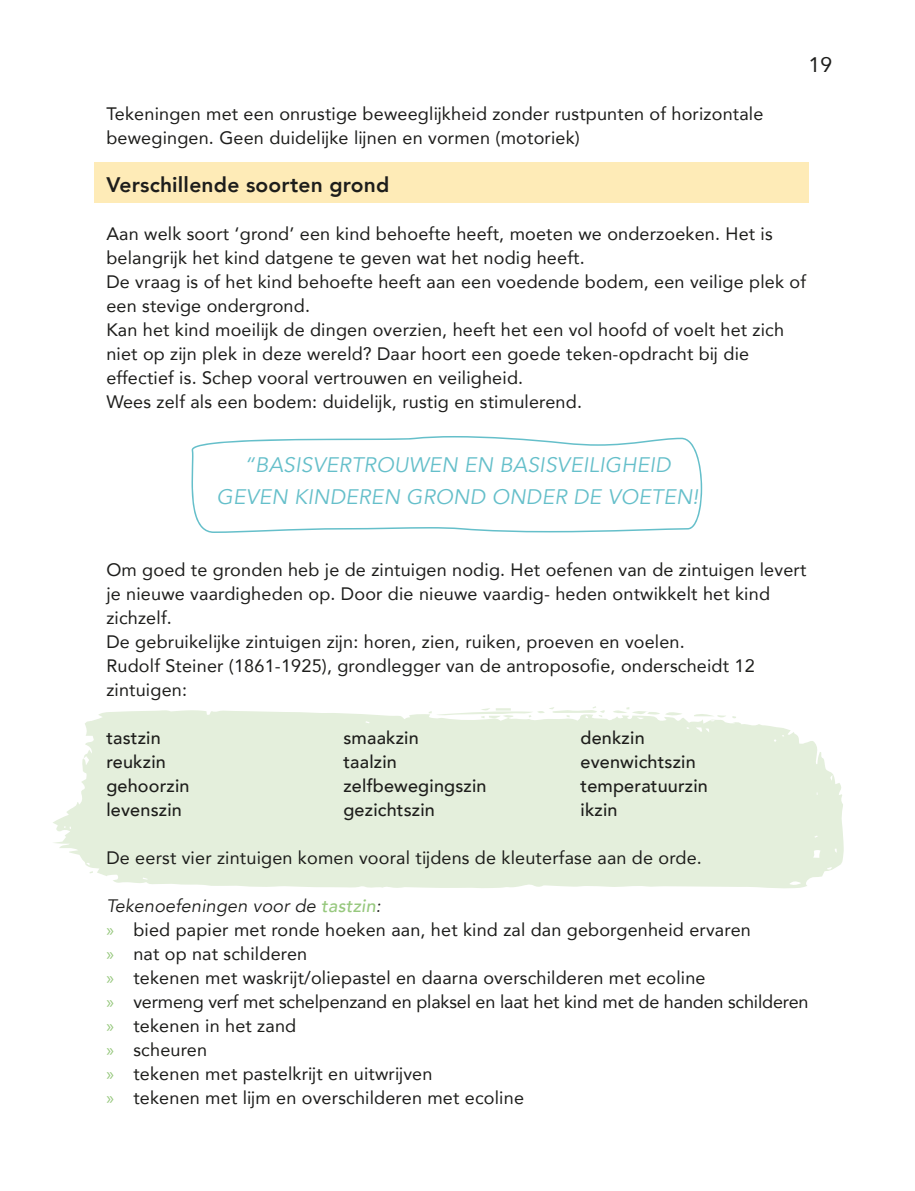
<style>
.page{position:relative;width:915px;height:1191px;background:#fff}
.page>*{position:absolute;margin:0;border:0;box-sizing:border-box;transform-origin:0 0}
.t1{font:italic 21px/31.5px "Avenir";letter-spacing:.01em;color:#65bfca;text-align:center}
.t2{font:800 21px "Avenir";letter-spacing:.01em;color:#1d1d1b}
.t3{font:21px "Avenir";color:#1d1d1b}
.t4{font:18px/24px "Avenir";letter-spacing:.01em;color:#1d1d1b}
.t5{font:500 18px/24px "Avenir";letter-spacing:.01em;color:#1d1d1b}
.s1{font-style:italic}
.s2{font-weight:500;font-style:italic;color:#97c87e}
.s3{font-family:"Myriad Pro";color:#97c87e}
</style>
<div class="page">
<svg style="left:53px;top:710px;width:790px;height:179px;background:#e6f0df"></svg>
<svg style="left:693px;top:713px;width:33px;height:5px"></svg>
<svg style="left:612px;top:707px;width:70px;height:9px"></svg>
<svg style="left:428px;top:706px;width:176px;height:12px"></svg>
<div style="left:94px;top:162px;width:714px;height:41px;background:#feebb7"></div>
<svg style="left:191px;top:436px;width:511px;height:97px"></svg>
<p class="t3" style="left:808px;top:48px;width:25px">19</p>
<p class="t4" style="left:106px;top:101px;width:658px">Tekeningen met een onrustige beweeglijkheid zonder rustpunten of horizontale bewegingen. Geen duidelijke lijnen en vormen (motoriek)</p>
<p class="t2" style="left:106px;top:168px;width:284px">Verschillende soorten grond</p>
<p class="t4" style="left:106px;top:221px;width:700px">Aan welk soort ‘grond’ een kind behoefte heeft, moeten we onderzoeken. Het is belangrijk het kind datgene te geven wat het nodig heeft.<br>De vraag is of het kind behoefte heeft aan een voedende bodem, een veilige plek of een stevige ondergrond.<br>Kan het kind moeilijk de dingen overzien, heeft het een vol hoofd of voelt het zich niet op zijn plek in deze wereld? Daar hoort een goede teken-opdracht bij die effectief is. Schep vooral vertrouwen en veiligheid.<br>Wees zelf als een bodem: duidelijk, rustig en stimulerend.</p>
<p class="t1" style="left:216px;top:449px;width:483px">“BASISVERTROUWEN EN BASISVEILIGHEID<br>GEVEN KINDEREN GROND ONDER DE VOETEN!</p>
<p class="t4" style="left:106px;top:557px;width:701px">Om goed te gronden heb je de zintuigen nodig. Het oefenen van de zintuigen levert je nieuwe vaardigheden op. Door die nieuwe vaardig- heden ontwikkelt het kind zichzelf.<br>De gebruikelijke zintuigen zijn: horen, zien, ruiken, proeven en voelen.<br>Rudolf Steiner (1861-1925), grondlegger van de antroposofie, onderscheidt 12 zintuigen:</p>
<p class="t5" style="left:106px;top:725px;width:85px">tastzin reukzin gehoorzin levenszin</p>
<p class="t5" style="left:343px;top:725px;width:145px">smaakzin<br>taalzin zelfbewegingszin gezichtszin</p>
<p class="t5" style="left:580px;top:725px;width:129px">denkzin evenwichtszin temperatuurzin ikzin</p>
<p class="t4" style="left:106px;top:845px;width:597px">De eerst vier zintuigen komen vooral tijdens de kleuterfase aan de orde.</p>
<p class="t4" style="left:106px;top:893px;width:703px"><span class="s1">Tekenoefeningen voor de</span> <span class="s2">tastzin</span><span class="s1">:<br></span><span class="s3">»</span> bied papier met ronde hoeken aan, het kind zal dan geborgenheid ervaren<br><span class="s3">»</span> nat op nat schilderen<br><span class="s3">»</span> tekenen met waskrijt/oliepastel en daarna overschilderen met ecoline<br><span class="s3">»</span> vermeng verf met schelpenzand en plaksel en laat het kind met de handen schilderen <span class="s3">»</span> tekenen in het zand<br><span class="s3">»</span> scheuren<br><span class="s3">»</span> tekenen met pastelkrijt en uitwrijven<br><span class="s3">»</span> tekenen met lijm en overschilderen met ecoline</p>
</div>
